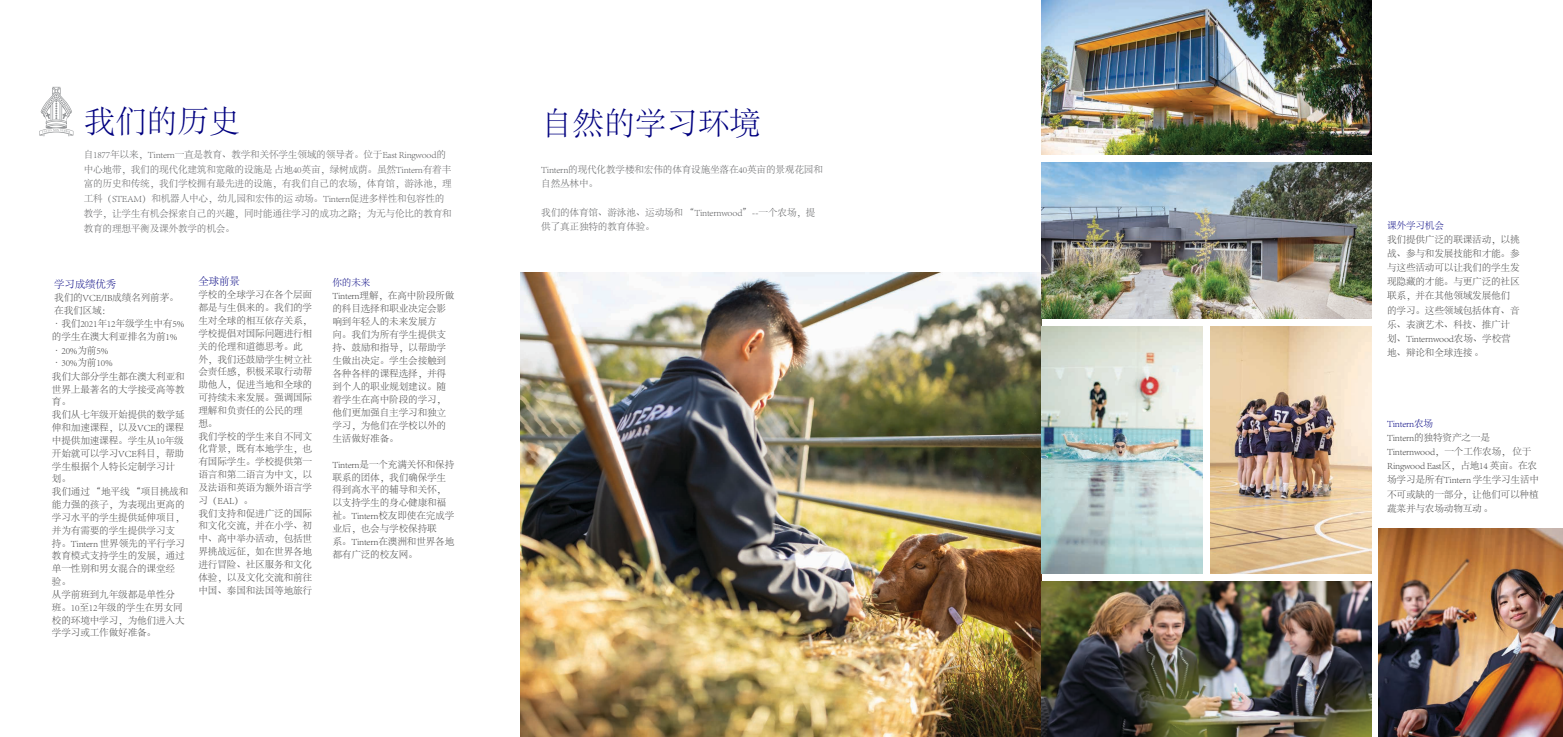
<style>
.page{position:relative;width:1563px;height:737px;background:#fff}
.page>*{position:absolute;margin:0;border:0;box-sizing:border-box;transform-origin:0 0}
.t1{font:300 31.5px "Adobe Song Std";letter-spacing:-.005em;color:#000080}
.t2{font:300 10.5px "Adobe Song Std";letter-spacing:-.015em;color:#000080}
.t3{font:300 9.62px/12.9px "Adobe Song Std";letter-spacing:-.015em;color:#404040}
.t4{font:300 9.62px/14.9px "Adobe Song Std";letter-spacing:-.02em;color:#58595b}
.t5{font:300 9.62px "Adobe Song Std";letter-spacing:-.015em;color:#000080}
</style>
<div class="page">
<img style="left:521px;top:273px;width:521px;height:464px">
<img style="left:1378px;top:528px;width:185px;height:209px">
<img style="left:1210px;top:326px;width:161px;height:247px">
<img style="left:1042px;top:163px;width:329px;height:155px">
<img style="left:1042px;top:326px;width:160px;height:247px">
<img style="left:1042px;top:0;width:329px;height:155px">
<img style="left:1042px;top:581px;width:329px;height:156px">
<svg style="left:39px;top:87px;width:34px;height:49px"></svg>
<h1 class="t1" style="left:84px;top:105px;width:158px">我们的历史</h1>
<p class="t4" style="left:84px;top:147px;width:370px">自1877年以来，Tintern一直是教育、教学和关怀学生领域的领导者。位于East Ringwood的中心地带，我们的现代化建筑和宽敞的设施是 占地40英亩，绿树成荫。虽然Tintern有着丰富的历史和传统，我们学校拥有最先进的设施，有我们自己的农场，体育馆，游泳池，理工科（STEAM）和机器人中心，幼儿园和宏伟的运 动场。Tintern促进多样性和包容性的教学，让学生有机会探索自己的兴趣，同时能通往学习的成功之路；为无与伦比的教育和教育的理想平衡及课外教学的机会。</p>
<p class="t2" style="left:54px;top:278px;width:64px">学习成绩优秀</p>
<p class="t3" style="left:52px;top:291px;width:134px">我们的VCE/IB成绩名列前茅。在我们区域：<br>·我们2021年12年级学生中有5%的学生在澳大利亚排名为前1%</p>
<p class="t3" style="left:52px;top:345px;width:62px;line-height:11.6px">·20%为前5% ·30%为前10%</p>
<p class="t3" style="left:52px;top:370px;width:138px">我们大部分学生都在澳大利亚和世界上最著名的大学接受高等教育。<br>我们从七年级开始提供的数学延伸和加速课程，以及VCE的课程中提供加速课程。学生从10年级开始就可以学习VCE科目，帮助学生根据个人特长定制学习计<br>划。<br>我们通过 “地平线 “项目挑战和能力强的孩子，为表现出更高的学习水平的学生提供延伸项目，并为有需要的学生提供学习支<br>持。Tintern 世界领先的平行学习教育模式支持学生的发展，通过单一性别和男女混合的课堂经<br>验。<br>从学前班到九年级都是单性分<br>班。10至12年级的学生在男女同校的环境中学习，为他们进入大学学习或工作做好准备。</p>
<p class="t2" style="left:198px;top:276px;width:43px">全球前景</p>
<p class="t3" style="left:198px;top:289px;width:115px">学校的全球学习在各个层面都是与生俱来的。我们的学生对全球的相互依存关系，学校提倡对国际问题进行相关的伦理和道德思考。此外，我们还鼓励学生树立社会责任感，积极采取行动帮助他人，促进当地和全球的可持续未来发展。强调国际理解和负责任的公民的理想。<br>我们学校的学生来自不同文化背景，既有本地学生，也有国际学生。学校提供第一语言和第二语言为中文，以及法语和英语为额外语言学习（EAL）。<br>我们支持和促进广泛的国际和文化交流，并在小学、初中、高中举办活动，包括世界挑战远征，如在世界各地进行冒险、社区服务和文化体验，以及文化交流和前往中国、泰国和法国等地旅行</p>
<p class="t5" style="left:332px;top:277px;width:40px">你的未来</p>
<p class="t3" style="left:332px;top:289px;width:123px">Tintern理解，在高中阶段所做的科目选择和职业决定会影响到年轻人的未来发展方<br>向。我们为所有学生提供支持、鼓励和指导，以帮助学生做出决定。学生会接触到各种各样的课程选择，并得到个人的职业规划建议。随着学生在高中阶段的学习，他们更加强自主学习和独立学习，为他们在学校以外的生活做好准备。</p>
<p class="t3" style="left:332px;top:458px;width:123px">Tintern是一个充满关怀和保持联系的团体，我们确保学生得到高水平的辅导和关怀，以支持学生的身心健康和福祉。Tintern校友即使在完成学业后，也会与学校保持联<br>系。Tintern在澳洲和世界各地都有广泛的校友网。</p>
<h1 class="t1" style="left:541px;top:106px;width:221px">自然的学习环境</h1>
<p class="t4" style="left:541px;top:163px;width:283px;line-height:14.2px">Tintern的现代化教学楼和宏伟的体育设施坐落在40英亩的景观花园和自然丛林中。</p>
<p class="t4" style="left:541px;top:205px;width:276px;line-height:14.2px">我们的体育馆、游泳池、运动场和 “Tinternwood”--一个农场，提供了真正独特的教育体验。</p>
<p class="t5" style="left:1387px;top:220px;width:58px">课外学习机会</p>
<p class="t3" style="left:1387px;top:232px;width:134px;line-height:14.2px">我们提供广泛的联课活动，以挑战、参与和发展技能和才能。参与这些活动可以让我们的学生发现隐藏的才能。与更广泛的社区联系，并在其他领域发展他们的学习。这些领域包括体育、音乐、表演艺术、科技、推广计划、Tinternwood农场、学校营地、辩论和全球连接 。</p>
<p class="t5" style="left:1387px;top:418px;width:48px">Tintern农场</p>
<p class="t3" style="left:1387px;top:430px;width:154px;line-height:14.2px">Tintern的独特资产之一是<br>Tinternwood，一个工作农场， 位于<br>Ringwood East区，占地14 英亩。在农场学习是所有Tintern 学生学习生活中不可或缺的一部分，让他们可以种植蔬菜并与农场动物互动 。</p>
</div>
